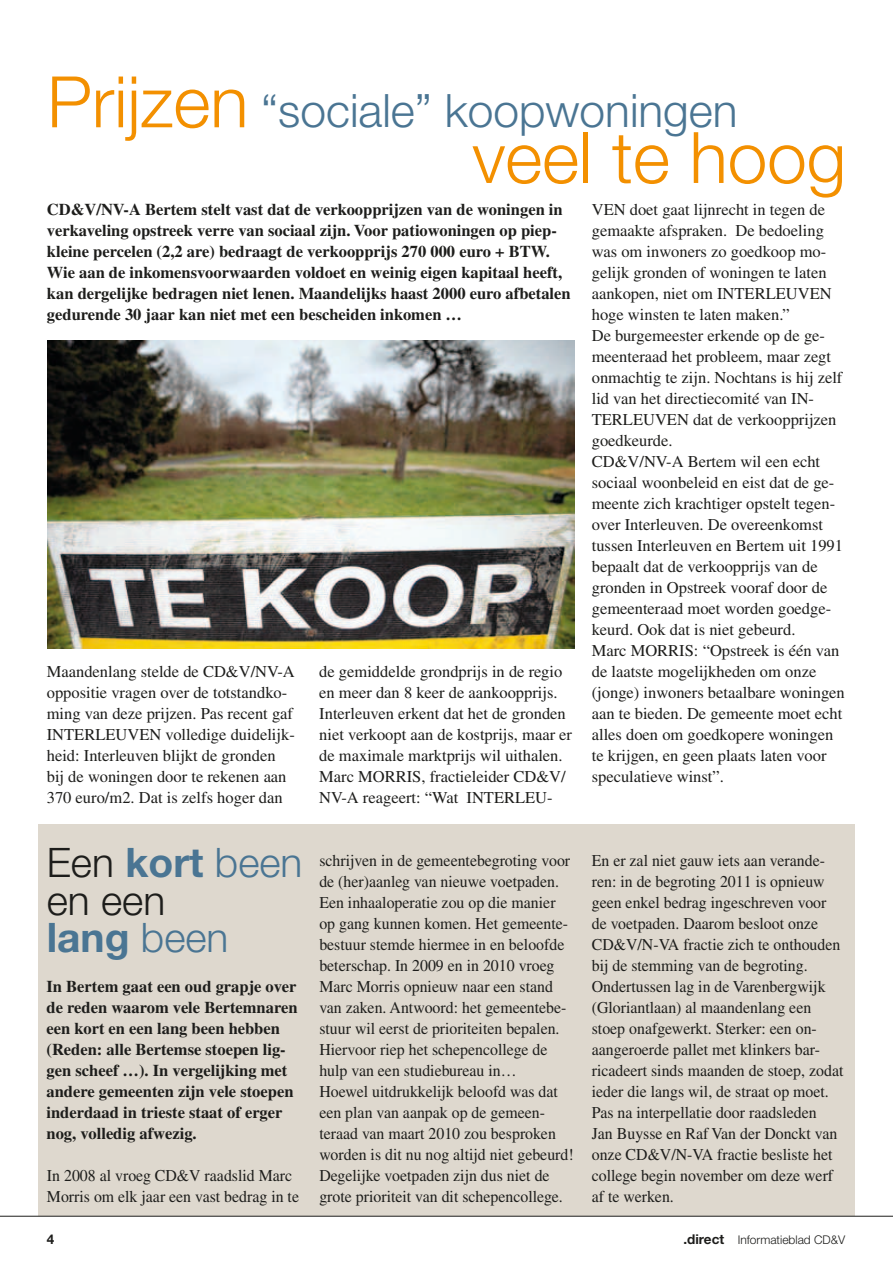
<style>
.page{position:relative;width:893px;height:1263px;background:#fff}
.page>*{position:absolute;margin:0;border:0;box-sizing:border-box;transform-origin:0 0}
.t1{font:300 71.1px "Helvetica Neue LT Std";color:#f39000}
.t2{font:300 46.05px "Helvetica Neue LT Std";color:#4a7593}
.t3{font:300 40.65px/37.5px "Helvetica Neue LT Std";color:#1d1d1b}
.t4{font:16.5px/21px "Times LT Std";color:#1d1d1b}
.t5{font:16.5px/21px "Times LT Std";color:#1d1d1b;scale:.96 1}
.t6{font:700 16.5px/21px "Times LT Std";color:#1d1d1b}
.t7{font:700 13.5px "Helvetica Neue LT Std";color:#1d1d1b}
.t8{font:300 12px "Helvetica Neue LT Std";color:#1d1d1b}
.s1{font-size:71.1px;color:#f39000}
.s2{font-weight:700;color:#4a7593}
.s3{color:#4a7593}
.s4{font-weight:700;font-size:13.5px}
</style>
<div class="page">
<div style="left:38px;top:824px;width:817px;height:392px;background:#ded8ce"></div>
<img style="left:47px;top:341px;width:527px;height:308px">
<hr style="left:0;top:1216px;width:893px;height:1px;background:#1d1d1b">
<h2 class="t2" style="left:47px;top:83px;width:692px"><span class="s1">Prijzen</span> “sociale” koopwoningen</h2>
<h1 class="t1" style="left:472px;top:114px;width:375px">veel te hoog</h1>
<p class="t6" style="left:47px;top:198px;width:525px">CD&amp;V/NV-A Bertem stelt vast dat de verkoopprijzen van de woningen in verkaveling opstreek verre van sociaal zijn. Voor patiowoningen op piep&shy;kleine percelen (2,2 are) bedraagt de verkoopprijs 270 000 euro + BTW.<br>Wie aan de inkomensvoorwaarden voldoet en weinig eigen kapitaal heeft, kan dergelijke bedragen niet lenen. Maandelijks haast 2000 euro afbetalen gedurende 30 jaar kan niet met een bescheiden inkomen …</p>
<p class="t4" style="left:47px;top:661px;width:250px">Maandenlang stelde de CD&amp;V/NV-A oppositie vragen over de totstandko&shy;ming van deze prijzen. Pas recent gaf INTERLEUVEN volledige duidelijk&shy;heid: Interleuven blijkt de gronden bij de woningen door te rekenen aan 370 euro/m2. Dat is zelfs hoger dan</p>
<p class="t4" style="left:319px;top:661px;width:254px">de gemiddelde grondprijs in de regio en meer dan 8 keer de aankoopprijs.<br>Interleuven erkent dat het de gronden niet verkoopt aan de kostprijs, maar er de maximale marktprijs wil uithalen.<br>Marc MORRIS, fractieleider CD&amp;V/ NV-A reageert: “Wat INTERLEU-</p>
<p class="t4" style="left:592px;top:199px;width:255px">VEN doet gaat lijnrecht in tegen de gemaakte afspraken. De bedoeling was om inwoners zo goedkoop mo&shy;gelijk gronden of woningen te laten aankopen, niet om INTERLEUVEN hoge winsten te laten maken.”<br>De burgemeester erkende op de ge&shy;meenteraad het probleem, maar zegt onmachtig te zijn. Nochtans is hij zelf lid van het directiecomité van IN-TERLEUVEN dat de verkoopprijzen goedkeurde.<br>CD&amp;V/NV-A Bertem wil een echt sociaal woonbeleid en eist dat de ge&shy;meente zich krachtiger opstelt tegen&shy;over Interleuven. De overeenkomst tussen Interleuven en Bertem uit 1991 bepaalt dat de verkoopprijs van de gronden in Opstreek vooraf door de gemeenteraad moet worden goedge&shy;keurd. Ook dat is niet gebeurd.<br>Marc MORRIS: “Opstreek is één van de laatste mogelijkheden om onze (jonge) inwoners betaalbare woningen aan te bieden. De gemeente moet echt alles doen om goedkopere woningen te krijgen, en geen plaats laten voor speculatieve winst”.</p>
<h3 class="t3" style="left:47px;top:843px;width:257px">Een <span class="s2">kort</span> <span class="s3">been </span>en een<br><span class="s2">lang</span> <span class="s3">been</span></h3>
<p class="t6" style="left:47px;top:975px;width:252px">In Bertem gaat een oud grapje over de reden waarom vele Bertemnaren een kort en een lang been hebben (Reden: alle Bertemse stoepen lig&shy;gen scheef …). In vergelijking met andere gemeenten zijn vele stoepen inderdaad in trieste staat of erger nog, volledig afwezig.</p>
<p class="t5" style="left:47px;top:1165px;width:264px">In 2008 al vroeg CD&amp;V raadslid Marc<br>Morris om elk jaar een vast bedrag in te</p>
<p class="t5" style="left:319px;top:850px;width:266px">schrijven in de gemeentebegroting voor de (her)aanleg van nieuwe voetpaden.<br>Een inhaaloperatie zou op die manier op gang kunnen komen. Het gemeente&shy;bestuur stemde hiermee in en beloofde beterschap. In 2009 en in 2010 vroeg Marc Morris opnieuw naar een stand van zaken. Antwoord: het gemeentebe&shy;stuur wil eerst de prioriteiten bepalen.<br>Hiervoor riep het schepencollege de hulp van een studiebureau in…<br>Hoewel uitdrukkelijk beloofd was dat een plan van aanpak op de gemeen&shy;teraad van maart 2010 zou besproken worden is dit nu nog altijd niet gebeurd!<br>Degelijke voetpaden zijn dus niet de grote prioriteit van dit schepencollege.</p>
<p class="t5" style="left:592px;top:850px;width:264px">En er zal niet gauw iets aan verande&shy;ren: in de begroting 2011 is opnieuw geen enkel bedrag ingeschreven voor de voetpaden. Daarom besloot onze CD&amp;V/N-VA fractie zich te onthouden bij de stemming van de begroting.<br>Ondertussen lag in de Varenbergwijk (Gloriantlaan) al maandenlang een stoep onafgewerkt. Sterker: een on&shy;aangeroerde pallet met klinkers bar&shy;ricadeert sinds maanden de stoep, zodat ieder die langs wil, de straat op moet.<br>Pas na interpellatie door raadsleden<br>Jan Buysse en Raf Van der Donckt van onze CD&amp;V/N-VA fractie besliste het college begin november om deze werf af te werken.</p>
<p class="t7" style="left:47px;top:1231px;width:9px">4</p>
<p class="t8" style="left:683px;top:1232px;width:163px"><span class="s4">.direct</span> Informatieblad CD&amp;V</p>
</div>
